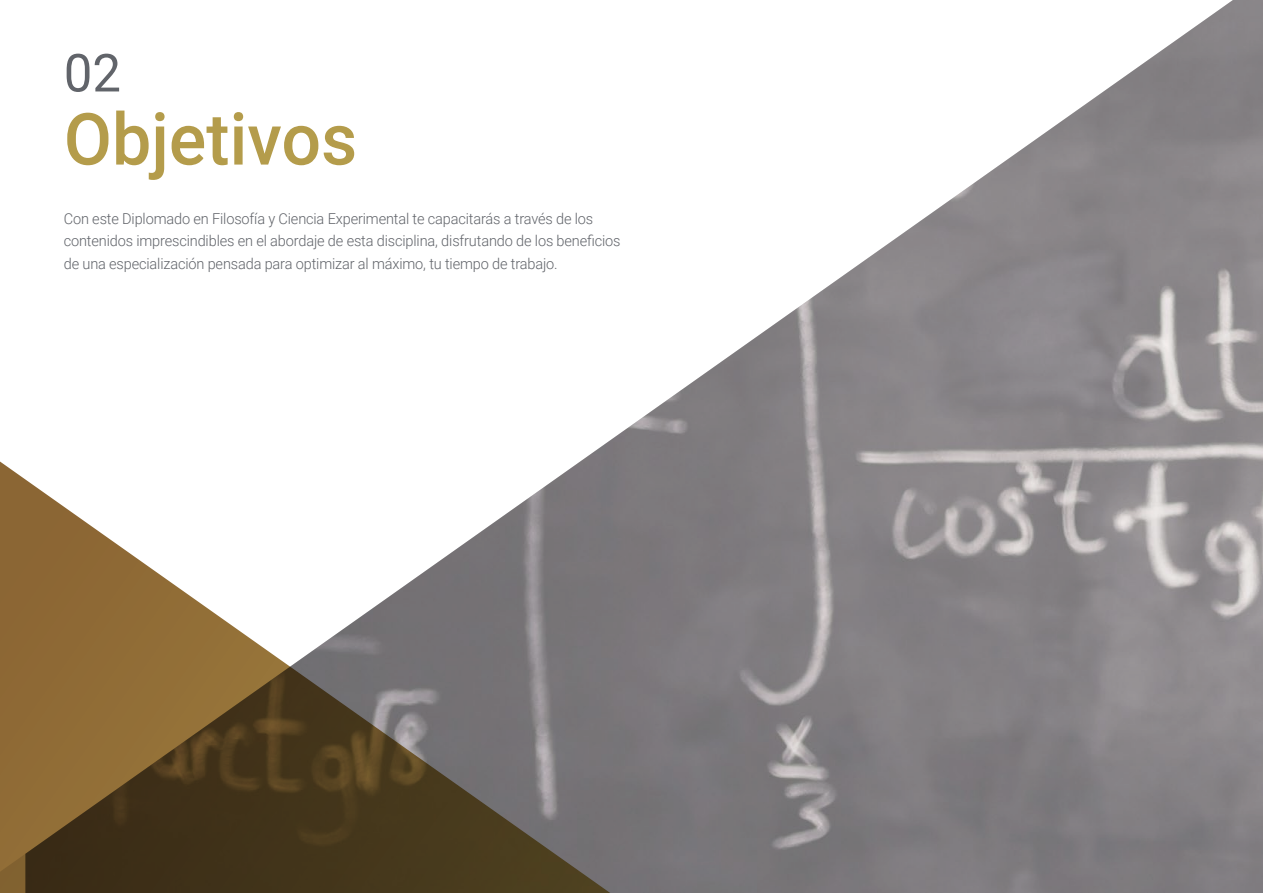
<style>
.page{position:relative;width:1263px;height:893px;background:#fff}
.page>*{position:absolute;margin:0;border:0;box-sizing:border-box;transform-origin:0 0}
.t1{font:500 72px "Roboto";color:#b49c4b}
.t2{font:52.5px "Roboto";color:#61646a}
.t3{font:300 15px/22.5px "Roboto";letter-spacing:-.01em;color:#61646a}
</style>
<div class="page">
<img style="left:602px;top:0;width:661px;height:893px">
<svg style="left:0;top:446px;width:640px;height:447px"></svg>
<h2 class="t2" style="left:64px;top:36px;width:59px">02</h2>
<h1 class="t1" style="left:64px;top:89px;width:295px">Objetivos</h1>
<p class="t3" style="left:64px;top:207px;width:558px">Con este Diplomado en Filosofía y Ciencia Experimental te capacitarás a través de los contenidos imprescindibles en el abordaje de esta disciplina, disfrutando de los beneficios de una especialización pensada para optimizar al máximo, tu tiempo de trabajo.</p>
</div>
